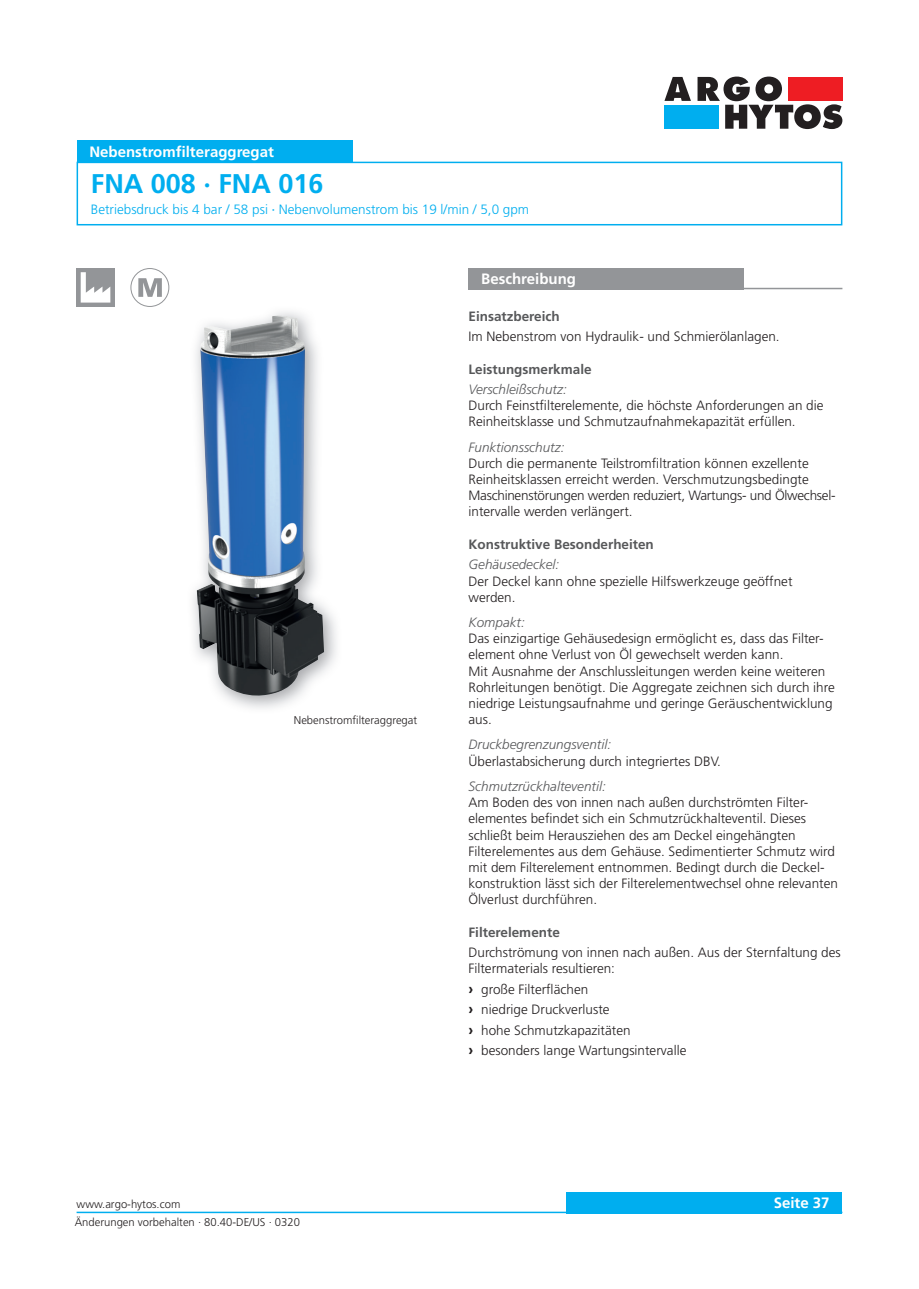
<style>
.page{position:relative;width:919px;height:1289px;background:#fff}
.page>*{position:absolute;margin:0;border:0;box-sizing:border-box;transform-origin:0 0}
.t1{font:700 27px "Frutiger LT";color:#00aeef}
.t2{font:700 15px "Frutiger LT";color:#fff}
.t3{font:300 13.5px/16.2px "Frutiger LT";color:#231f20}
.t4{font:italic 300 13.5px "Frutiger LT";color:#57585a}
.t5{font:700 13.5px "Frutiger LT";color:#57585a}
.t6{font:300 13.5px "Frutiger LT";color:#00aeef}
.t7{font:300 11.25px "Frutiger LT";color:#231f20}
.s1{font-weight:400;font-stretch:condensed}
.s2{font-weight:700;font-size:15px}
</style>
<div class="page">
<div style="left:566px;top:1191px;width:276px;height:22px;background:#00aeef"></div>
<hr style="left:77px;top:1211px;width:765px;height:2px;background:#00aeef">
<svg style="left:664px;top:77px;width:27px;height:24px"></svg>
<div style="left:664px;top:105px;width:55px;height:24px;background:#00aeef"></div>
<svg style="left:697px;top:77px;width:145px;height:52px"></svg>
<div style="left:77px;top:162px;width:765px;height:63px;border:2px solid #00aeef"></div>
<div style="left:77px;top:140px;width:275px;height:22px;background:#00aeef"></div>
<img style="left:197px;top:315px;width:127px;height:388px">
<div style="left:468px;top:268px;width:276px;height:21px;background:#939598"></div>
<hr style="left:468px;top:288px;width:374px;height:1px;background:#939598">
<svg style="left:77px;top:268px;width:38px;height:38px"></svg>
<svg style="left:81px;top:272px;width:29px;height:30px"></svg>
<div style="left:130px;top:268px;width:39px;height:39px;border:1px solid #939598;border-radius:50%"></div>
<svg style="left:138px;top:278px;width:24px;height:19px"></svg>
<p class="t2" style="left:89px;top:143px;width:186px">Nebenstromfilteraggregat</p>
<h1 class="t1" style="left:91px;top:168px;width:234px">FNA 008 · FNA 016</h1>
<p class="t6" style="left:91px;top:202px;width:440px">Betriebsdruck bis 4 bar / 58 psi <span class="s1">·</span> Nebenvolumenstrom bis 19 l/min / 5,0 gpm</p>
<p class="t7" style="left:294px;top:714px;width:125px">Nebenstromfilteraggregat</p>
<p class="t2" style="left:481px;top:270px;width:96px">Beschreibung</p>
<p class="t5" style="left:468px;top:308px;width:93px">Einsatzbereich</p>
<p class="t3" style="left:468px;top:328px;width:313px">Im Nebenstrom von Hydraulik- und Schmierölanlagen.</p>
<p class="t5" style="left:468px;top:361px;width:125px">Leistungsmerkmale</p>
<p class="t4" style="left:468px;top:381px;width:100px">Verschleißschutz:</p>
<p class="t3" style="left:468px;top:397px;width:356px">Durch Feinstfilterelemente, die höchste Anforderungen an die<br>Reinheitsklasse und Schmutzaufnahmekapazität erfüllen.</p>
<p class="t4" style="left:468px;top:439px;width:98px">Funktionsschutz:</p>
<p class="t3" style="left:468px;top:455px;width:368px">Durch die permanente Teilstromfiltration können exzellente Reinheitsklassen erreicht werden. Verschmutzungsbedingte Maschinenstörungen werden reduziert, Wartungs- und Ölwechsel&shy;intervalle werden verlängert.</p>
<p class="t5" style="left:468px;top:536px;width:187px">Konstruktive Besonderheiten</p>
<p class="t4" style="left:468px;top:557px;width:92px">Gehäusedeckel:</p>
<p class="t3" style="left:468px;top:573px;width:325px">Der Deckel kann ohne spezielle Hilfswerkzeuge geöffnet werden.</p>
<p class="t4" style="left:468px;top:614px;width:58px">Kompakt:</p>
<p class="t3" style="left:468px;top:630px;width:368px">Das einzigartige Gehäusedesign ermöglicht es, dass das Filter&shy;element ohne Verlust von Öl gewechselt werden kann.<br>Mit Ausnahme der Anschlussleitungen werden keine weiteren Rohrleitungen benötigt. Die Aggregate zeichnen sich durch ihre niedrige Leistungsaufnahme und geringe Geräuschentwicklung aus.</p>
<p class="t4" style="left:468px;top:737px;width:144px">Druckbegrenzungsventil:</p>
<p class="t3" style="left:468px;top:753px;width:254px">Überlastabsicherung durch integriertes DBV.</p>
<p class="t4" style="left:468px;top:778px;width:139px">Schmutzrückhalteventil:</p>
<p class="t3" style="left:468px;top:794px;width:371px">Am Boden des von innen nach außen durchströmten Filter&shy;elementes befindet sich ein Schmutzrückhalteventil. Dieses schließt beim Herausziehen des am Deckel eingehängten Filterelementes aus dem Gehäuse. Sedimentierter Schmutz wird mit dem Filterelement entnommen. Bedingt durch die Deckel&shy;konstruktion lässt sich der Filterelementwechsel ohne relevanten Ölverlust durchführen.</p>
<p class="t5" style="left:468px;top:924px;width:93px">Filterelemente</p>
<p class="t3" style="left:468px;top:944px;width:374px">Durchströmung von innen nach außen. Aus der Sternfaltung des<br>Filtermaterials resultieren:</p>
<p class="t3" style="left:468px;top:979px;width:219px;line-height:20.4px"><span class="s2">›</span> große Filterflächen<br><span class="s2">›</span> niedrige Druckverluste<br><span class="s2">›</span> hohe Schmutzkapazitäten<br><span class="s2">›</span> besonders lange Wartungsintervalle</p>
<p class="t7" style="left:77px;top:1197px;width:105px">www.argo-hytos.com</p>
<p class="t2" style="left:773px;top:1194px;width:57px">Seite 37</p>
<p class="t7" style="left:75px;top:1215px;width:227px">Änderungen vorbehalten · 80.40-DE/US · 0320</p>
</div>
